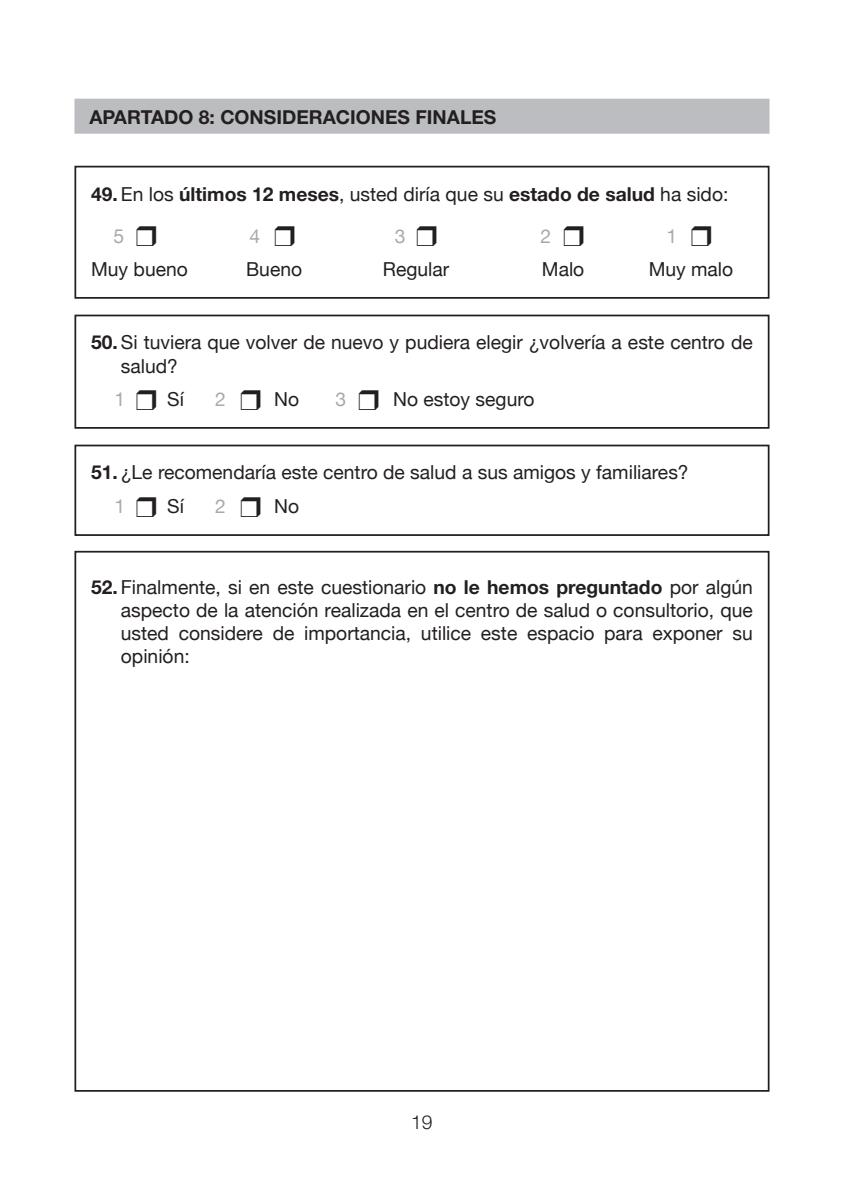
<style>
.page{position:relative;width:844px;height:1191px;background:#fff}
.page>*{position:absolute;margin:0;border:0;box-sizing:border-box;transform-origin:0 0}
.t1{font:19.25px/23.1px "Helvetica Neue";color:#231f20}
.t2{font:700 19.25px/42px "Helvetica Neue";color:#231f20}
.t3{font:19.25px "Helvetica Neue";color:#a8a9ad}
.t4{font:300 19.25px "Helvetica Neue";color:#231f20}
.s1{font-weight:400}
.s2{font-weight:400;color:#a8a9ad}
.s3{font-weight:700}
.s4{color:#a8a9ad}
</style>
<div class="page">
<div style="left:74px;top:99px;width:695px;height:35px;background:#bcbdc0"></div>
<div style="left:74px;top:166px;width:695px;height:133px;border:2px solid #231f20"></div>
<div style="left:74px;top:315px;width:695px;height:114px;border:2px solid #231f20"></div>
<div style="left:74px;top:444px;width:695px;height:92px;border:2px solid #231f20"></div>
<p class="t2" style="left:89px;top:95px;width:408px">APARTADO 8: CONSIDERACIONES FINALES</p>
<p class="t2" style="left:113px;top:172px;width:616px;text-indent:-22px">49. <span class="s1">En los</span> últimos 12 meses<span class="s1">, usted diría que su</span> estado de salud <span class="s1">ha sido:<br></span><span class="s2">5</span></p>
<p class="t3" style="left:249px;top:224px;width:12px">4</p>
<p class="t3" style="left:395px;top:224px;width:12px">3</p>
<p class="t3" style="left:540px;top:224px;width:12px">2</p>
<p class="t3" style="left:666px;top:224px;width:12px">1</p>
<p class="t1" style="left:91px;top:257px;width:98px">Muy bueno</p>
<p class="t1" style="left:246px;top:257px;width:57px">Bueno</p>
<p class="t1" style="left:383px;top:257px;width:68px">Regular</p>
<p class="t1" style="left:541px;top:257px;width:44px">Malo</p>
<p class="t1" style="left:648px;top:257px;width:86px">Muy malo</p>
<p class="t1" style="left:121px;top:331px;width:633px;text-indent:-30px"><span class="s3">50.</span> Si tuviera que volver de nuevo y pudiera elegir ¿volvería a este centro de salud?</p>
<p class="t3" style="left:114px;top:388px;width:12px">1</p>
<p class="t1" style="left:167px;top:387px;width:18px">Sí</p>
<p class="t3" style="left:215px;top:388px;width:12px">2</p>
<p class="t1" style="left:274px;top:387px;width:26px">No</p>
<p class="t3" style="left:335px;top:388px;width:12px">3</p>
<p class="t1" style="left:393px;top:387px;width:143px">No estoy seguro</p>
<p class="t1" style="left:114px;top:455px;width:575px;line-height:33.6px;text-indent:-23px"><span class="s3">51.</span> ¿Le recomendaría este centro de salud a sus amigos y familiares?<br><span class="s4">1</span></p>
<p class="t1" style="left:167px;top:494px;width:18px">Sí</p>
<p class="t3" style="left:215px;top:495px;width:12px">2</p>
<p class="t1" style="left:274px;top:494px;width:26px">No</p>
<p class="t1" style="left:121px;top:575px;width:633px;text-align:justify;text-indent:-30px"><span class="s3">52.</span> Finalmente, si en este cuestionario <span class="s3">no le hemos preguntado</span> por algún aspecto de la atención realizada en el centro de salud o consultorio, que usted considere de importancia, utilice este espacio para exponer su opinión:</p>
<p class="t4" style="left:411px;top:1110px;width:23px">19</p>
</div>
